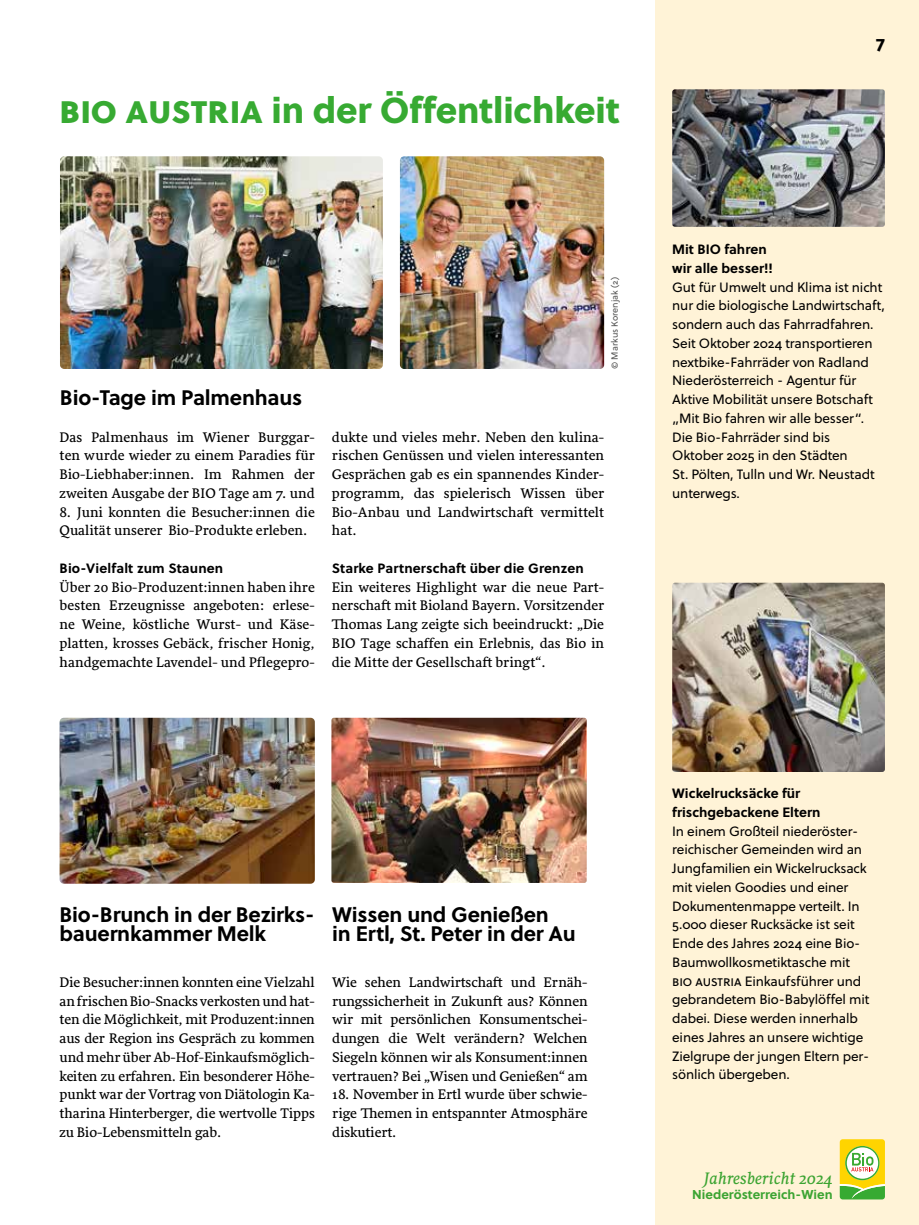
<style>
.page{position:relative;width:919px;height:1225px;background:#fff}
.page>*{position:absolute;margin:0;border:0;box-sizing:border-box;transform-origin:0 0}
.t1{font:36px "Soleil Xb";letter-spacing:-.005em;color:#37aa32}
.t2{font:700 21px/18.8px "Soleil";letter-spacing:-.01em;color:#000}
.t3{font:18px "Soleil Xb";color:#000}
.t4{font:italic 17.1px "Sirba";color:#3ca432}
.t5{font:14.25px/18.8px "Sirba";color:#000;text-align:justify}
.t6{font:13.5px/18.8px "Soleil";letter-spacing:-.01em;color:#000}
.t7{font:700 13.5px/18.8px "Soleil";color:#000}
.t8{font:700 12.9px "Soleil";color:#3ca432}
.t9{font:9px "Soleil";color:#565655}
</style>
<div class="page">
<div style="left:655px;top:0;width:263px;height:1225px;background:#fff3d7"></div>
<svg style="left:839px;top:1139px;width:45px;height:60px"></svg>
<img style="left:672px;top:89px;width:212px;height:138px">
<img style="left:672px;top:583px;width:212px;height:189px">
<img style="left:331px;top:718px;width:255px;height:165px">
<img style="left:60px;top:718px;width:255px;height:165px">
<img style="left:60px;top:156px;width:323px;height:213px">
<img style="left:400px;top:156px;width:204px;height:213px">
<h1 class="t1" style="left:60px;top:86px;width:561px">BIO AUSTRIA in der Öffentlichkeit</h1>
<h2 class="t2" style="left:60px;top:389px;width:244px">Bio-Tage im Palmenhaus</h2>
<p class="t5" style="left:60px;top:428px;width:257px">Das Palmenhaus im Wiener Burggar&shy;ten wurde wieder zu einem Paradies für Bio-Liebhaber:innen. Im Rahmen der zweiten Ausgabe der BIO Tage am 7. und</p>
<p class="t5" style="left:60px;top:503px;width:257px">8. Juni konnten die Besucher:innen die<br>Qualität unserer Bio-Produkte erleben.</p>
<p class="t7" style="left:60px;top:559px;width:165px">Bio-Vielfalt zum Staunen</p>
<p class="t5" style="left:60px;top:578px;width:257px">Über 20 Bio-Produzent:innen haben ihre besten Erzeugnisse angeboten: erlese&shy;ne Weine, köstliche Wurst- und Käse&shy;platten, krosses Gebäck, frischer Honig, handgemachte Lavendel- und Pflegepro-</p>
<p class="t9" style="left:609px;top:369px;width:93px;rotate:-90deg">© Markus Korenjak (2)</p>
<p class="t5" style="left:332px;top:428px;width:274px">dukte und vieles mehr. Neben den kulina&shy;rischen Genüssen und vielen interessanten Gesprächen gab es ein spannendes Kinder&shy;programm, das spielerisch Wissen über Bio-Anbau und Landwirtschaft vermittelt hat.</p>
<p class="t7" style="left:332px;top:559px;width:253px">Starke Partnerschaft über die Grenzen</p>
<p class="t5" style="left:332px;top:578px;width:274px">Ein weiteres Highlight war die neue Part&shy;nerschaft mit Bioland Bayern. Vorsitzender Thomas Lang zeigte sich beeindruckt: „Die BIO Tage schaffen ein Erlebnis, das Bio in die Mitte der Gesellschaft bringt“.</p>
<h2 class="t2" style="left:60px;top:905px;width:256px">Bio-Brunch in der Bezirks&shy;bauernkammer Melk</h2>
<p class="t5" style="left:60px;top:973px;width:257px">Die Besucher:innen konnten eine Vielzahl an frischen Bio-Snacks verkosten und hat&shy;ten die Möglichkeit, mit Produzent:innen aus der Region ins Gespräch zu kommen und mehr über Ab-Hof-Einkaufsmöglich&shy;keiten zu erfahren. Ein besonderer Höhe&shy;punkt war der Vortrag von Diätologin Ka&shy;tharina Hinterberger, die wertvolle Tipps zu Bio-Lebensmitteln gab.</p>
<h2 class="t2" style="left:332px;top:905px;width:245px">Wissen und Genießen<br>in Ertl, St. Peter in der Au</h2>
<p class="t5" style="left:332px;top:973px;width:257px">Wie sehen Landwirtschaft und Ernäh&shy;rungssicherheit in Zukunft aus? Können wir mit persönlichen Konsumentschei&shy;dungen die Welt verändern? Welchen Siegeln können wir als Konsument:innen vertrauen? Bei „Wisen und Genießen“ am</p>
<p class="t5" style="left:332px;top:1085px;width:257px">18. November in Ertl wurde über schwie&shy;rige Themen in entspannter Atmosphäre diskutiert.</p>
<p class="t3" style="left:876px;top:33px;width:10px">7</p>
<p class="t7" style="left:672px;top:240px;width:102px">Mit BIO fahren wir alle besser!!</p>
<p class="t6" style="left:672px;top:278px;width:214px">Gut für Umwelt und Klima ist nicht nur die biologische Landwirtschaft, sondern auch das Fahrradfahren.<br>Seit Oktober 2024 transportieren nextbike-Fahrräder von Radland<br>Niederösterreich - Agentur für<br>Aktive Mobilität unsere Botschaft „Mit Bio fahren wir alle besser“.<br>Die Bio-Fahrräder sind bis<br>Oktober 2025 in den Städten<br>St. Pölten, Tulln und Wr. Neustadt unterwegs.</p>
<p class="t7" style="left:672px;top:784px;width:150px">Wickelrucksäcke für frischgebackene Eltern</p>
<p class="t6" style="left:672px;top:822px;width:199px">In einem Großteil niederöster&shy;reichischer Gemeinden wird an<br>Jungfamilien ein Wickelrucksack mit vielen Goodies und einer<br>Dokumentenmappe verteilt. In<br>5.000 dieser Rucksäcke ist seit<br>Ende des Jahres 2024 eine Bio-<br>Baumwollkosmetiktasche mit<br>BIO AUSTRIA Einkaufsführer und gebrandetem Bio-Babylöffel mit dabei. Diese werden innerhalb eines Jahres an unsere wichtige<br>Zielgrupe der jungen Eltern per&shy;sönlich übergeben.</p>
<p class="t4" style="left:703px;top:1165px;width:131px">Jahresbericht 2024</p>
<p class="t8" style="left:692px;top:1186px;width:142px">Niederösterreich-Wien</p>
</div>
